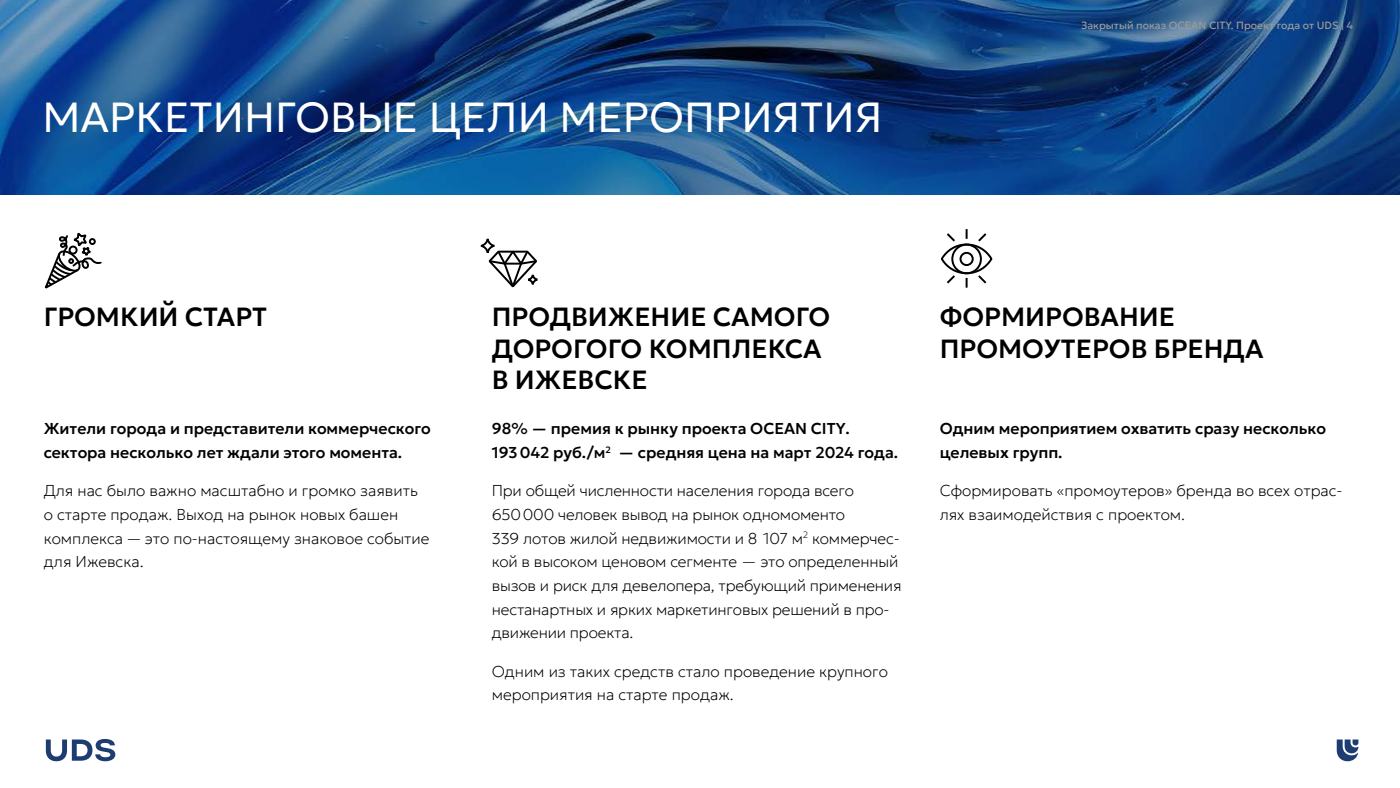
<style>
.page{position:relative;width:1400px;height:788px;background:#fff}
.page>*{position:absolute;margin:0;border:0;box-sizing:border-box;transform-origin:0 0}
.t1{font:300 42px "Geologica";color:#fff}
.t2{font:500 26.25px/31.5px "Geologica";color:#000}
.t3{font:100 15.75px/23.6px "Geologica";letter-spacing:-.005em;color:#000}
.t4{font:500 15.75px/23.6px "Geologica";color:#000}
.t5{font:10.5px "Geologica";color:#999}
</style>
<div class="page">
<img style="left:0;top:0;width:1400px;height:194px">
<svg style="left:487px;top:249px;width:50px;height:39px"></svg>
<div style="left:527px;top:274px;width:11px;height:11px;border:2px solid #000;border-radius:50%"></div>
<div style="left:480px;top:238px;width:15px;height:16px;border:2px solid #000;border-radius:50%"></div>
<svg style="left:44px;top:232px;width:58px;height:57px"></svg>
<div style="left:941px;top:243px;width:51px;height:31px;border:2px solid #000;border-radius:50%"></div>
<div style="left:951px;top:244px;width:31px;height:30px;border:2px solid #000;border-radius:50%"></div>
<div style="left:960px;top:252px;width:14px;height:14px;border:2px solid #000;border-radius:50%"></div>
<svg style="left:966px;top:229px;width:2px;height:10px"></svg>
<svg style="left:947px;top:233px;width:8px;height:9px"></svg>
<svg style="left:978px;top:233px;width:9px;height:9px"></svg>
<svg style="left:966px;top:278px;width:2px;height:9px"></svg>
<svg style="left:947px;top:275px;width:8px;height:9px"></svg>
<svg style="left:978px;top:275px;width:9px;height:9px"></svg>
<svg style="left:45px;top:739px;width:70px;height:22px"></svg>
<svg style="left:1337px;top:739px;width:22px;height:22px"></svg>
<h1 class="t1" style="left:43px;top:81px;width:841px">МАРКЕТИНГОВЫЕ ЦЕЛИ МЕРОПРИЯТИЯ</h1>
<p class="t5" style="left:1081px;top:16px;width:274px">Закрытый показ OCEAN CITY. Проект года от UDS | 4</p>
<h2 class="t2" style="left:44px;top:299px;width:225px">ГРОМКИЙ СТАРТ</h2>
<h2 class="t2" style="left:492px;top:299px;width:340px">ПРОДВИЖЕНИЕ САМОГО<br>ДОРОГОГО КОМПЛЕКСА<br>В ИЖЕВСКЕ</h2>
<h2 class="t2" style="left:940px;top:299px;width:325px">ФОРМИРОВАНИЕ<br>ПРОМОУТЕРОВ БРЕНДА</h2>
<p class="t4" style="left:492px;top:415px;width:408px">98% — премия к рынку проекта OCEAN CITY.<br>193042 руб./м<sup>2</sup> — средняя цена на март 2024 года.</p>
<p class="t3" style="left:492px;top:477px;width:411px">При общей численности населения города всего 650000 человек вывод на рынок одномоменто<br>339 лотов жилой недвижимости и 8 107 м<sup>2</sup> коммерчес&shy;кой в высоком ценовом сегменте — это определенный вызов и риск для девелопера, требующий применения нестанартных и ярких маркетинговых решений в про&shy;движении проекта.</p>
<p class="t3" style="left:492px;top:657px;width:398px">Одним из таких средств стало проведение крупного мероприятия на старте продаж.</p>
<p class="t4" style="left:940px;top:415px;width:388px">Одним мероприятием охватить сразу несколько целевых групп.</p>
<p class="t3" style="left:940px;top:477px;width:404px">Сформировать «промоутеров» бренда во всех отрас&shy;лях взаимодействия с проектом.</p>
<p class="t4" style="left:44px;top:415px;width:389px">Жители города и представители коммерческого сектора несколько лет ждали этого момента.</p>
<p class="t3" style="left:44px;top:477px;width:387px">Для нас было важно масштабно и громко заявить о старте продаж. Выход на рынок новых башен комплекса — это по-настоящему знаковое событие для Ижевска.</p>
</div>
